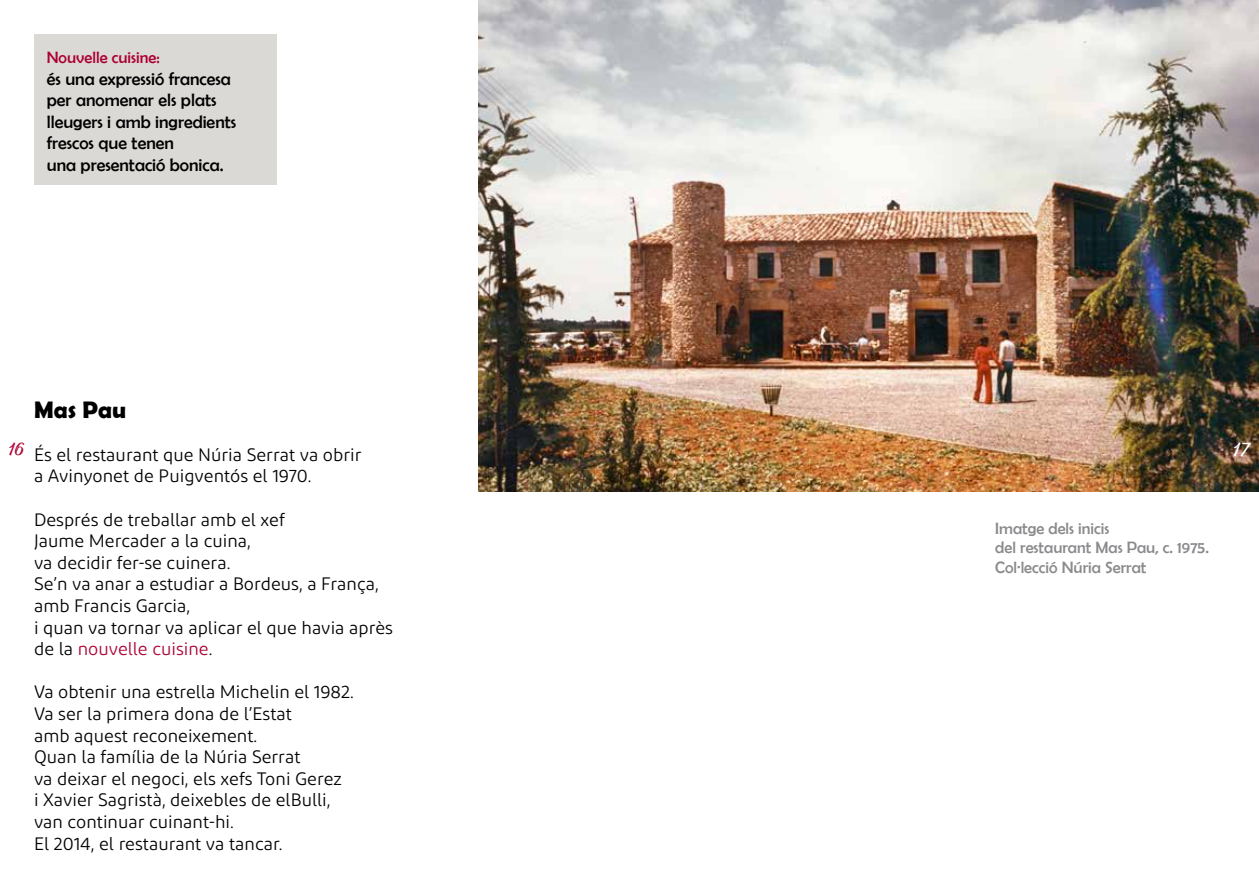
<style>
.page{position:relative;width:1259px;height:893px;background:#fff}
.page>*{position:absolute;margin:0;border:0;box-sizing:border-box;transform-origin:0 0}
.t1{font:700 24px "Berlin Sans FB Demi";color:#000}
.t2{font:18px/21.6px "Diodrum";color:#000}
.t3{font:18px/21.6px "Berlin Sans FB";color:#000}
.t4{font:16.5px/19.8px "Berlin Sans FB";color:#8a8a8d}
.t5{font:16.5px "Berlin Sans FB";color:#ac0033}
.t6{font:16.5px "Bernadette Rough";color:#fff}
.t7{font:15px "Bernadette Rough";color:#ac0033}
.s1{color:#ac0033}
</style>
<div class="page">
<img style="left:478px;top:0;width:781px;height:492px">
<div style="left:34px;top:34px;width:242px;height:151px;background:#dbd9d6"></div>
<p class="t5" style="left:47px;top:48px;width:114px">Nouvelle cuisine:</p>
<p class="t3" style="left:47px;top:67px;width:191px">és una expressió francesa per anomenar els plats lleugers i amb ingredients frescos que tenen<br>una presentació bonica.</p>
<h1 class="t1" style="left:34px;top:395px;width:94px">Mas Pau</h1>
<p class="t2" style="left:34px;top:443px;width:329px">És el restaurant que Núria Serrat va obrir a Avinyonet de Puigventós el 1970.</p>
<p class="t2" style="left:34px;top:508px;width:360px">Després de treballar amb el xef<br>Jaume Mercader a la cuina,<br>va decidir fer-se cuinera.<br>Se’n va anar a estudiar a Bordeus, a França, amb Francis Garcia,<br>i quan va tornar va aplicar el que havia après de la <span class="s1">nouvelle cuisine</span>.</p>
<p class="t2" style="left:34px;top:681px;width:321px">Va obtenir una estrella Michelin el 1982.<br>Va ser la primera dona de l’Estat<br>amb aquest reconeixement.<br>Quan la família de la Núria Serrat<br>va deixar el negoci, els xefs Toni Gerez<br>i Xavier Sagristà, deixebles de elBulli, van continuar cuinant-hi.<br>El 2014, el restaurant va tancar.</p>
<p class="t7" style="left:9px;top:437px;width:17px">16</p>
<p class="t6" style="left:1234px;top:436px;width:18px">17</p>
<p class="t4" style="left:995px;top:518px;width:215px">Imatge dels inicis<br>del restaurant Mas Pau, c. 1975.<br>Col·lecció Núria Serrat</p>
</div>
